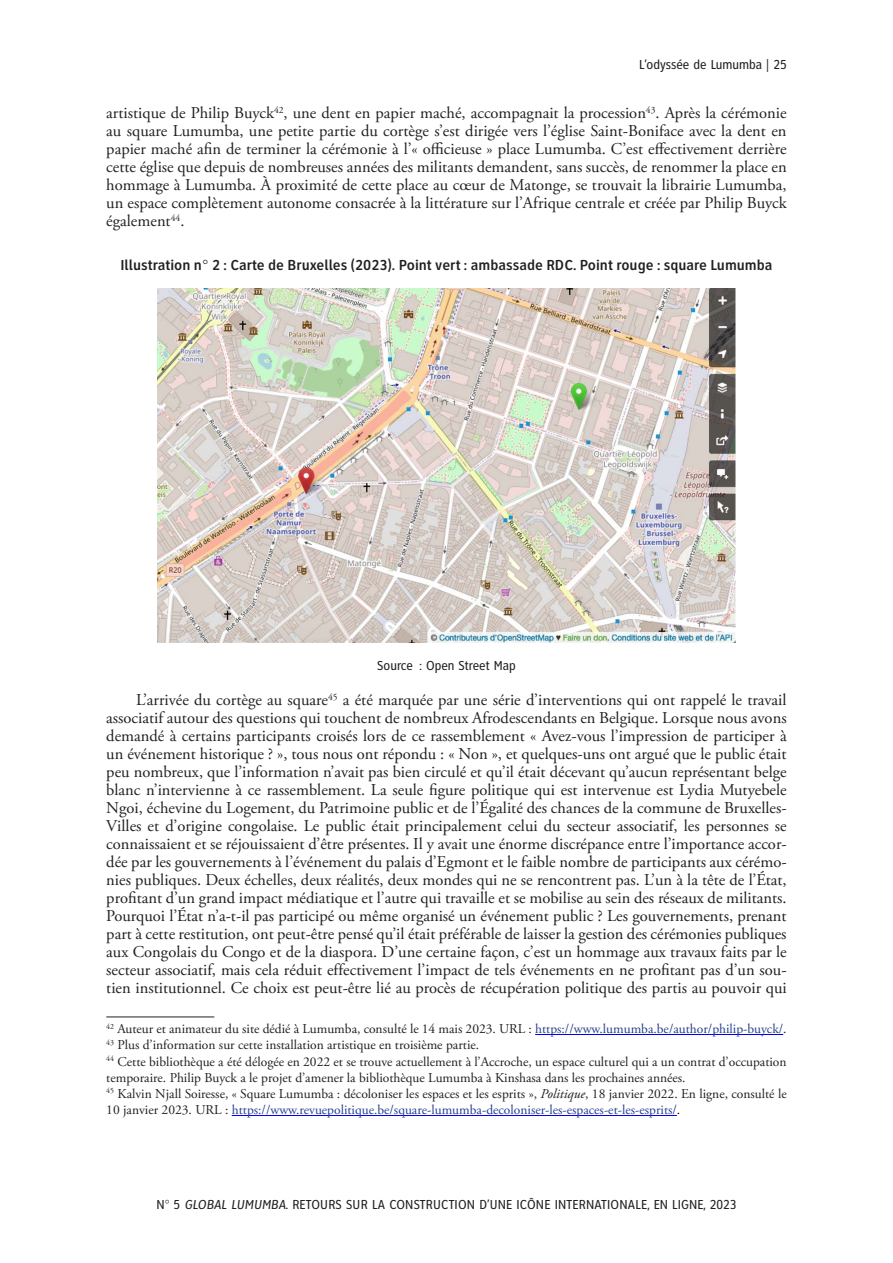
<style>
.page{position:relative;width:893px;height:1263px;background:#fff}
.page>*{position:absolute;margin:0;border:0;box-sizing:border-box;transform-origin:0 0}
.RHCA-corpstexte{font:16.5px/18px "Adobe Garamond Pro";color:#231f20;text-align:justify}
.RHCA-premierpara{font:16.5px/18px "Adobe Garamond Pro";color:#231f20;text-align:justify}
.RHCA-legende{font:500 15px "Clearview Text Cond";color:#231f20}
.RHCA-Notes{font:13.5px/16.2px "Adobe Garamond Pro";color:#231f20}
.RHCA-Source{font:13.5px "Clearview Text Cond";color:#231f20}
.s1{color:#253f8e}
.s2{font-style:italic}
.s3{color:#000}
</style>
<div class="page">
<hr style="left:106px;top:1017px;width:108px;height:1px;background:#231f20">
<hr style="left:535px;top:1034px;width:248px;height:1px;background:#00f">
<hr style="left:232px;top:1115px;width:445px;height:1px;background:#00f">
<img style="left:157px;top:288px;width:579px;height:354px">
<p class="RHCA-Source" style="left:639px;top:57px;width:149px">L’odyssée de Lumumba | 25</p>
<p class="RHCA-premierpara" style="left:106px;top:105px;width:682px">artistique de Philip Buyck<sup>42</sup>, une dent en papier maché, accompagnait la procession<sup>43</sup>. Après la cérémonie au square Lumumba, une petite partie du cortège s’est dirigée vers l’église Saint-Boniface avec la dent en papier maché afin de terminer la cérémonie à l’« officieuse » place Lumumba. C’est effectivement derrière cette église que depuis de nombreuses années des militants demandent, sans succès, de renommer la place en hommage à Lumumba. À proximité de cette place au cœur de Matonge, se trouvait la librairie Lumumba, un espace complètement autonome consacrée à la littérature sur l’Afrique centrale et créée par Philip Buyck également<sup>44</sup>.</p>
<p class="RHCA-legende" style="left:120px;top:256px;width:654px">Illustration n° 2 : Carte de Bruxelles (2023). Point vert : ambassade RDC. Point rouge : square Lumumba</p>
<p class="RHCA-Source" style="left:377px;top:658px;width:140px">Source : Open Street Map</p>
<p class="RHCA-corpstexte" style="left:106px;top:691px;width:682px;text-indent:30px">L’arrivée du cortège au square<sup>45</sup> a été marquée par une série d’interventions qui ont rappelé le travail associatif autour des questions qui touchent de nombreux Afrodescendants en Belgique. Lorsque nous avons demandé à certains participants croisés lors de ce rassemblement « Avez-vous l’impression de participer à un événement historique ? », tous nous ont répondu : « Non », et quelques-uns ont argué que le public était peu nombreux, que l’information n’avait pas bien circulé et qu’il était décevant qu’aucun représentant belge blanc n’intervienne à ce rassemblement. La seule figure politique qui est intervenue est Lydia Mutyebele Ngoi, échevine du Logement, du Patrimoine public et de l’Égalité des chances de la commune de Bruxelles-Villes et d’origine congolaise. Le public était principalement celui du secteur associatif, les personnes se connaissaient et se réjouissaient d’être présentes. Il y avait une énorme discrépance entre l’importance accor&shy;dée par les gouvernements à l’événement du palais d’Egmont et le faible nombre de participants aux cérémo&shy;nies publiques. Deux échelles, deux réalités, deux mondes qui ne se rencontrent pas. L’un à la tête de l’État, profitant d’un grand impact médiatique et l’autre qui travaille et se mobilise au sein des réseaux de militants.<br>Pourquoi l’État n’a-t-il pas participé ou même organisé un événement public ? Les gouvernements, prenant part à cette restitution, ont peut-être pensé qu’il était préférable de laisser la gestion des cérémonies publiques aux Congolais du Congo et de la diaspora. D’une certaine façon, c’est un hommage aux travaux faits par le secteur associatif, mais cela réduit effectivement l’impact de tels événements en ne profitant pas d’un sou&shy;tien institutionnel. Ce choix est peut-être lié au procès de récupération politique des partis au pouvoir qui</p>
<p class="RHCA-Notes" style="left:106px;top:1021px;width:682px"><sup>42</sup> Auteur et animateur du site dédié à Lumumba, consulté le 14 mais 2023. URL : <span class="s1">https://www.lumumba.be/author/philip-buyck/</span>.</p>
<p class="RHCA-Notes" style="left:106px;top:1037px;width:374px"><sup>43</sup> Plus d’information sur cette installation artistique en troisième partie.</p>
<p class="RHCA-Notes" style="left:106px;top:1054px;width:682px"><sup>44</sup> Cette bibliothèque a été délogée en 2022 et se trouve actuellement à l’Accroche, un espace culturel qui a un contrat d’occupation temporaire. Philip Buyck a le projet d’amener la bibliothèque Lumumba à Kinshasa dans les prochaines années.</p>
<p class="RHCA-Notes" style="left:106px;top:1086px;width:682px"><sup>45</sup> Kalvin Njall Soiresse, « Square Lumumba : décoloniser les espaces et les esprits », <span class="s2">Politique</span>, 18 janvier 2022. En ligne, consulté le<br>10 janvier 2023. URL : <span class="s1">https://www.revuepolitique.be/square-lumumba-decoloniser-les-espaces-et-les-esprits/</span><span class="s3">.</span></p>
<p class="RHCA-Source" style="left:156px;top:1197px;width:582px">N° 5 <span class="s2">GLOBAL LUMUMBA</span>. RETOURS SUR LA CONSTRUCTION D’UNE ICÔNE INTERNATIONALE, EN LIGNE, 2023</p>
</div>
